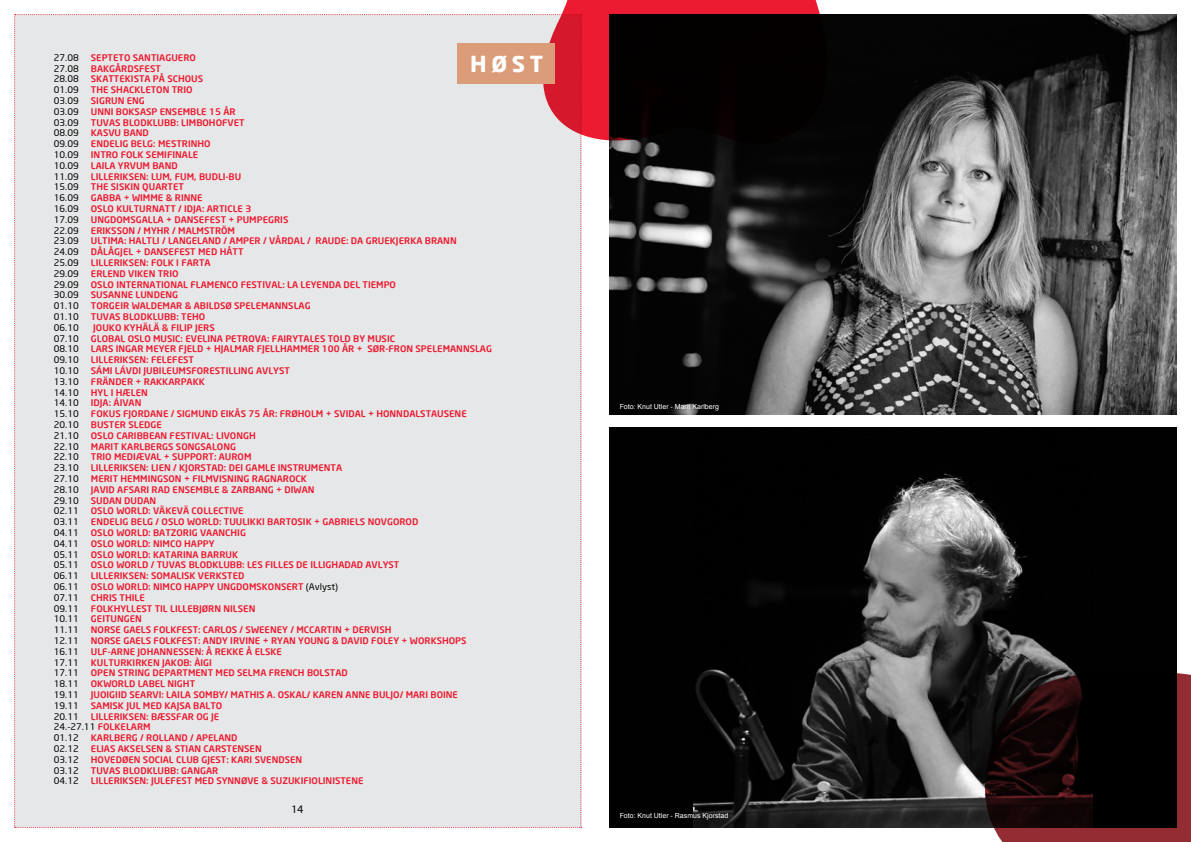
<style>
.page{position:relative;width:1191px;height:842px;background:#fff}
.page>*{position:absolute;margin:0;border:0;box-sizing:border-box;transform-origin:0 0}
.t1{font:700 21.6px "Neo Sans";color:#fff;scale:1.05 1}
.t2{font:10px "Neo Sans";color:#000;scale:1.05 1}
.t3{font:500 9px/10.8px "Neo Sans";color:#ed1b31;scale:1.05 1}
.t4{font:9px "Neo Sans";color:#000;scale:1.05 1}
.t5{font:7px "Arial";color:#fff}
.s1{font-weight:400;color:#000}
</style>
<div class="page">
<div style="left:14px;top:14px;width:568px;height:814px;background:#e6e7e8"></div>
<img style="left:609px;top:14px;width:567px;height:401px">
<div style="left:609px;top:427px;width:567px;height:401px;background:#010101"></div>
<img style="left:693px;top:473px;width:377px;height:355px">
<svg style="left:508px;top:0;width:336px;height:161px;background:#52292d"></svg>
<svg style="left:970px;top:668px;width:221px;height:174px"></svg>
<div style="left:457px;top:43px;width:98px;height:40px;background:#db9d79"></div>
<p class="t4" style="left:54px;top:52px;width:25px">27.08</p>
<p class="t3" style="left:91px;top:52px;width:102px">SEPTETO SANTIAGUERO</p>
<p class="t4" style="left:54px;top:63px;width:25px">27.08</p>
<p class="t3" style="left:91px;top:63px;width:68px">BAKGÅRDSFEST</p>
<p class="t4" style="left:54px;top:73px;width:25px">28.08</p>
<p class="t3" style="left:91px;top:73px;width:108px">SKATTEKISTA PÅ SCHOUS</p>
<p class="t4" style="left:54px;top:84px;width:25px">01.09</p>
<p class="t3" style="left:91px;top:84px;width:98px">THE SHACKLETON TRIO</p>
<p class="t4" style="left:54px;top:95px;width:25px">03.09</p>
<p class="t3" style="left:91px;top:95px;width:53px">SIGRUN ENG</p>
<p class="t4" style="left:54px;top:106px;width:25px">03.09</p>
<p class="t3" style="left:91px;top:106px;width:139px">UNNI BOKSASP ENSEMBLE 15 ÅR</p>
<p class="t4" style="left:54px;top:117px;width:25px">03.09</p>
<p class="t3" style="left:91px;top:117px;width:148px">TUVAS BLODKLUBB: LIMBOHOFVET</p>
<p class="t4" style="left:54px;top:127px;width:25px">08.09</p>
<p class="t3" style="left:91px;top:127px;width:57px">KASVU BAND</p>
<p class="t4" style="left:54px;top:138px;width:25px">09.09</p>
<p class="t3" style="left:91px;top:138px;width:116px">ENDELIG BELG: MESTRINHO</p>
<p class="t4" style="left:54px;top:149px;width:25px">10.09</p>
<p class="t3" style="left:91px;top:149px;width:104px">INTRO FOLK SEMIFINALE</p>
<p class="t4" style="left:54px;top:160px;width:25px">10.09</p>
<p class="t3" style="left:91px;top:160px;width:84px">LAILA YRVUM BAND</p>
<p class="t4" style="left:54px;top:171px;width:25px">11.09</p>
<p class="t3" style="left:91px;top:171px;width:145px">LILLERIKSEN: LUM, FUM, BUDLI-BU</p>
<p class="t4" style="left:54px;top:181px;width:25px">15.09</p>
<p class="t3" style="left:91px;top:181px;width:90px">THE SISKIN QUARTET</p>
<p class="t4" style="left:54px;top:192px;width:25px">16.09</p>
<p class="t3" style="left:91px;top:192px;width:108px">GABBA + WIMME &amp; RINNE</p>
<p class="t4" style="left:54px;top:203px;width:25px">16.09</p>
<p class="t3" style="left:91px;top:203px;width:154px">OSLO KULTURNATT / IDJA: ARTICLE 3</p>
<p class="t4" style="left:54px;top:214px;width:25px">17.09</p>
<p class="t3" style="left:91px;top:214px;width:190px">UNGDOMSGALLA + DANSEFEST + PUMPEGRIS</p>
<p class="t4" style="left:54px;top:225px;width:25px">22.09</p>
<p class="t3" style="left:91px;top:225px;width:139px">ERIKSSON / MYHR / MALMSTRÖM</p>
<p class="t4" style="left:54px;top:235px;width:25px">23.09</p>
<p class="t3" style="left:91px;top:235px;width:350px">ULTIMA: HALTLI / LANGELAND / AMPER / VÅRDAL / RAUDE: DA GRUEKJERKA BRANN</p>
<p class="t4" style="left:54px;top:246px;width:25px">24.09</p>
<p class="t3" style="left:91px;top:246px;width:147px">DÅLÅGJEL + DANSEFEST MED HÅTT</p>
<p class="t4" style="left:54px;top:257px;width:25px">25.09</p>
<p class="t3" style="left:91px;top:257px;width:116px">LILLERIKSEN: FOLK I FARTA</p>
<p class="t4" style="left:54px;top:268px;width:25px">29.09</p>
<p class="t3" style="left:91px;top:268px;width:85px">ERLEND VIKEN TRIO</p>
<p class="t4" style="left:54px;top:279px;width:25px">29.09</p>
<p class="t3" style="left:91px;top:279px;width:292px">OSLO INTERNATIONAL FLAMENCO FESTIVAL: LA LEYENDA DEL TIEMPO</p>
<p class="t4" style="left:54px;top:289px;width:25px">30.09</p>
<p class="t3" style="left:91px;top:289px;width:85px">SUSANNE LUNDENG</p>
<p class="t4" style="left:54px;top:300px;width:25px">01.10</p>
<p class="t3" style="left:91px;top:300px;width:211px">TORGEIR WALDEMAR &amp; ABILDSØ SPELEMANNSLAG</p>
<p class="t4" style="left:54px;top:311px;width:25px">01.10</p>
<p class="t3" style="left:91px;top:311px;width:110px">TUVAS BLODKLUBB: TEHO</p>
<p class="t4" style="left:54px;top:322px;width:25px">06.10</p>
<p class="t3" style="left:93px;top:322px;width:117px">JOUKO KYHÄLÄ &amp; FILIP JERS</p>
<p class="t4" style="left:54px;top:333px;width:25px">07.10</p>
<p class="t3" style="left:91px;top:333px;width:291px">GLOBAL OSLO MUSIC: EVELINA PETROVA: FAIRYTALES TOLD BY MUSIC</p>
<p class="t4" style="left:54px;top:343px;width:25px">08.10</p>
<p class="t3" style="left:91px;top:343px;width:383px">LARS INGAR MEYER FJELD + HJALMAR FJELLHAMMER 100 ÅR + SØR-FRON SPELEMANNSLAG</p>
<p class="t4" style="left:54px;top:354px;width:25px">09.10</p>
<p class="t3" style="left:91px;top:354px;width:100px">LILLERIKSEN: FELEFEST</p>
<p class="t4" style="left:54px;top:365px;width:25px">10.10</p>
<p class="t3" style="left:91px;top:365px;width:191px">SÁMI LÁVDI JUBILEUMSFORESTILLING AVLYST</p>
<p class="t4" style="left:54px;top:376px;width:25px">13.10</p>
<p class="t3" style="left:91px;top:376px;width:110px">FRÄNDER + RAKKARPAKK</p>
<p class="t4" style="left:54px;top:387px;width:25px">14.10</p>
<p class="t3" style="left:91px;top:387px;width:56px">HYL I HÆLEN</p>
<p class="t4" style="left:54px;top:397px;width:25px">14.10</p>
<p class="t3" style="left:91px;top:397px;width:50px">IDJA: ÁIVAN</p>
<p class="t4" style="left:54px;top:408px;width:25px">15.10</p>
<p class="t3" style="left:91px;top:408px;width:359px">FOKUS FJORDANE / SIGMUND EIKÅS 75 ÅR: FRØHOLM + SVIDAL + HONNDALSTAUSENE</p>
<p class="t4" style="left:54px;top:419px;width:25px">20.10</p>
<p class="t3" style="left:91px;top:419px;width:69px">BUSTER SLEDGE</p>
<p class="t4" style="left:54px;top:430px;width:25px">21.10</p>
<p class="t3" style="left:91px;top:430px;width:159px">OSLO CARIBBEAN FESTIVAL: LIVONGH</p>
<p class="t4" style="left:54px;top:441px;width:25px">22.10</p>
<p class="t3" style="left:91px;top:441px;width:140px">MARIT KARLBERGS SONGSALONG</p>
<p class="t4" style="left:54px;top:451px;width:25px">22.10</p>
<p class="t3" style="left:91px;top:451px;width:154px">TRIO MEDIÆVAL + SUPPORT: AUROM</p>
<p class="t4" style="left:54px;top:462px;width:25px">23.10</p>
<p class="t3" style="left:91px;top:462px;width:241px">LILLERIKSEN: LIEN / KJORSTAD: DEI GAMLE INSTRUMENTA</p>
<p class="t4" style="left:54px;top:473px;width:25px">27.10</p>
<p class="t3" style="left:91px;top:473px;width:207px">MERIT HEMMINGSON + FILMVISNING RAGNAROCK</p>
<p class="t4" style="left:54px;top:484px;width:25px">28.10</p>
<p class="t3" style="left:91px;top:484px;width:214px">JAVID AFSARI RAD ENSEMBLE &amp; ZARBANG + DIWAN</p>
<p class="t4" style="left:54px;top:495px;width:25px">29.10</p>
<p class="t3" style="left:91px;top:495px;width:64px">SUDAN DUDAN</p>
<p class="t4" style="left:54px;top:505px;width:25px">02.11</p>
<p class="t3" style="left:91px;top:505px;width:147px">OSLO WORLD: VÄKEVÄ COLLECTIVE</p>
<p class="t4" style="left:54px;top:516px;width:25px">03.11</p>
<p class="t3" style="left:91px;top:516px;width:313px">ENDELIG BELG / OSLO WORLD: TUULIKKI BARTOSIK + GABRIELS NOVGOROD</p>
<p class="t4" style="left:54px;top:527px;width:25px">04.11</p>
<p class="t3" style="left:91px;top:527px;width:149px">OSLO WORLD: BATZORIG VAANCHIG</p>
<p class="t4" style="left:54px;top:538px;width:25px">04.11</p>
<p class="t3" style="left:91px;top:538px;width:119px">OSLO WORLD: NIMCO HAPPY</p>
<p class="t4" style="left:54px;top:549px;width:25px">05.11</p>
<p class="t3" style="left:91px;top:549px;width:142px">OSLO WORLD: KATARINA BARRUK</p>
<p class="t4" style="left:54px;top:559px;width:25px">05.11</p>
<p class="t3" style="left:91px;top:559px;width:295px">OSLO WORLD / TUVAS BLODKLUBB: LES FILLES DE ILLIGHADAD AVLYST</p>
<p class="t4" style="left:54px;top:570px;width:25px">06.11</p>
<p class="t3" style="left:91px;top:570px;width:148px">LILLERIKSEN: SOMALISK VERKSTED</p>
<p class="t4" style="left:54px;top:581px;width:25px">06.11</p>
<p class="t3" style="left:91px;top:581px;width:237px">OSLO WORLD: NIMCO HAPPY UNGDOMSKONSERT <span class="s1">(Avlyst)</span></p>
<p class="t4" style="left:54px;top:592px;width:25px">07.11</p>
<p class="t3" style="left:91px;top:592px;width:53px">CHRIS THILE</p>
<p class="t4" style="left:54px;top:603px;width:25px">09.11</p>
<p class="t3" style="left:91px;top:603px;width:158px">FOLKHYLLEST TIL LILLEBJØRN NILSEN</p>
<p class="t4" style="left:54px;top:613px;width:25px">10.11</p>
<p class="t3" style="left:91px;top:613px;width:50px">GEITUNGEN</p>
<p class="t4" style="left:54px;top:624px;width:25px">11.11</p>
<p class="t3" style="left:91px;top:624px;width:288px">NORSE GAELS FOLKFEST: CARLOS / SWEENEY / MCCARTIN + DERVISH</p>
<p class="t4" style="left:54px;top:635px;width:25px">12.11</p>
<p class="t3" style="left:91px;top:635px;width:359px">NORSE GAELS FOLKFEST: ANDY IRVINE + RYAN YOUNG &amp; DAVID FOLEY + WORKSHOPS</p>
<p class="t4" style="left:54px;top:646px;width:25px">16.11</p>
<p class="t3" style="left:91px;top:646px;width:183px">ULF-ARNE JOHANNESSEN: Å REKKE Å ELSKE</p>
<p class="t4" style="left:54px;top:657px;width:25px">17.11</p>
<p class="t3" style="left:91px;top:657px;width:117px">KULTURKIRKEN JAKOB: ÀIGI</p>
<p class="t4" style="left:54px;top:667px;width:25px">17.11</p>
<p class="t3" style="left:91px;top:667px;width:246px">OPEN STRING DEPARTMENT MED SELMA FRENCH BOLSTAD</p>
<p class="t4" style="left:54px;top:678px;width:25px">18.11</p>
<p class="t3" style="left:91px;top:678px;width:101px">OKWORLD LABEL NIGHT</p>
<p class="t4" style="left:54px;top:689px;width:25px">19.11</p>
<p class="t3" style="left:91px;top:689px;width:351px">JUOIGIID SEARVI: LAILA SOMBY/ MATHIS A. OSKAL/ KAREN ANNE BULJO/ MARI BOINE</p>
<p class="t4" style="left:54px;top:700px;width:25px">19.11</p>
<p class="t3" style="left:91px;top:700px;width:127px">SAMISK JUL MED KAJSA BALTO</p>
<p class="t4" style="left:54px;top:711px;width:25px">20.11</p>
<h1 class="t1" style="left:470px;top:50px;width:71px">HØST</h1>
<p class="t3" style="left:54px;top:711px;width:159px;text-indent:37px">LILLERIKSEN: BÆSSFAR OG JE<br><span class="s1">24.-27.11</span> FOLKELARM<br><span class="s1">01.12</span></p>
<p class="t3" style="left:91px;top:732px;width:141px">KARLBERG / ROLLAND / APELAND</p>
<p class="t4" style="left:54px;top:743px;width:25px">02.12</p>
<p class="t3" style="left:91px;top:743px;width:164px">ELIAS AKSELSEN &amp; STIAN CARSTENSEN</p>
<p class="t4" style="left:54px;top:754px;width:25px">03.12</p>
<p class="t3" style="left:91px;top:754px;width:203px">HOVEDØEN SOCIAL CLUB GJEST: KARI SVENDSEN</p>
<p class="t4" style="left:54px;top:765px;width:25px">03.12</p>
<p class="t3" style="left:91px;top:765px;width:123px">TUVAS BLODKLUBB: GANGAR</p>
<p class="t4" style="left:54px;top:775px;width:25px">04.12</p>
<p class="t3" style="left:91px;top:775px;width:261px">LILLERIKSEN: JULEFEST MED SYNNØVE &amp; SUZUKIFIOLINISTENE</p>
<p class="t2" style="left:291px;top:803px;width:13px">14</p>
<p class="t5" style="left:619px;top:402px;width:101px">Foto: Knut Utler - Marit Karlberg</p>
<p class="t5" style="left:619px;top:811px;width:110px">Foto: Knut Utler - Rasmus Kjorstad</p>
</div>
